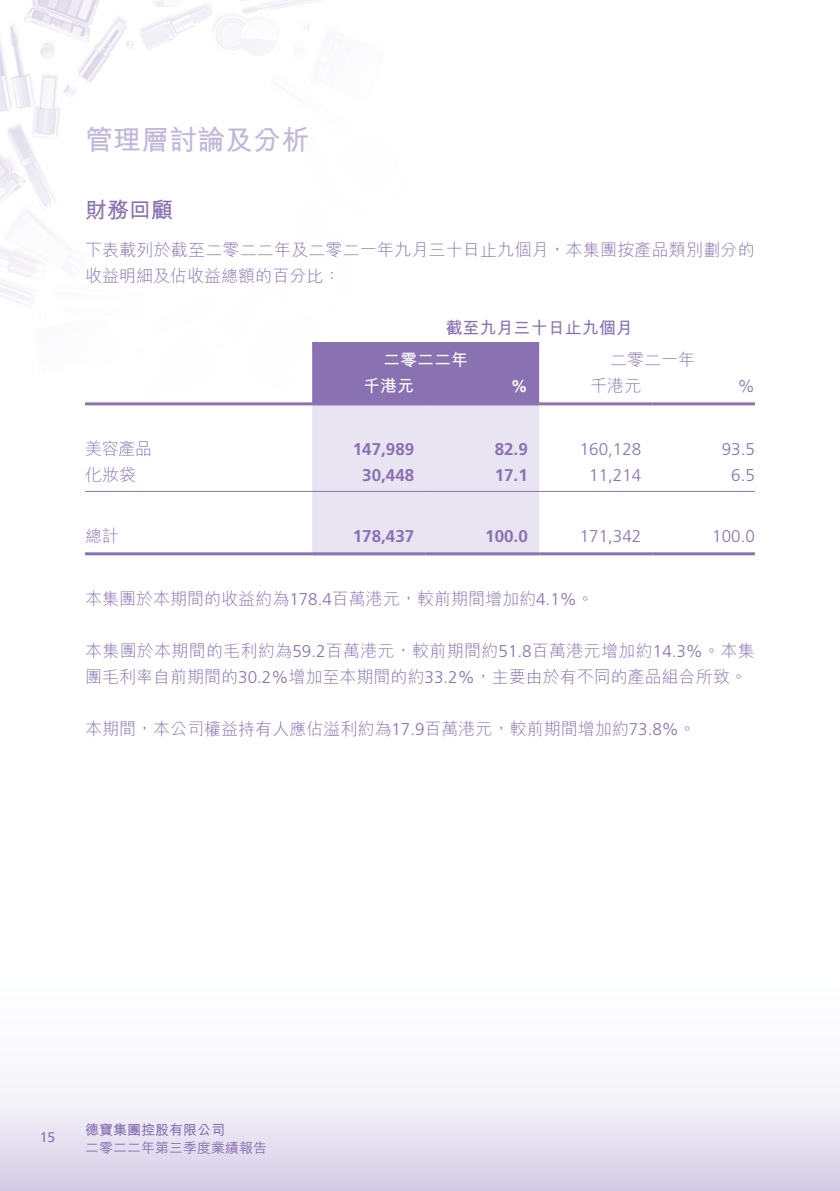
<style>
.page{position:relative;width:840px;height:1191px;background:#fff}
.page>*{position:absolute;margin:0;border:0;box-sizing:border-box;transform-origin:0 0}
.t1{font:700 28px "M Hei HK";color:#c3b8da}
.t2{font:700 22px "M Hei HK";color:#8a72b2}
.t3{font:300 17px/26px "M Hei HK";color:#8a72b2}
.t4{font:300 17px "Frutiger LT Std";color:#8a72b2}
.t5{font:700 17px "Frutiger LT Std";color:#8a72b2}
.t6{font:700 17px "M Hei HK";color:#8a72b2}
.t7{font:700 17px "M Hei HK";color:#fff}
.t8{font:700 17px "Frutiger LT Std";color:#fff}
.t9{font:500 14px "M Hei HK";color:#8a72b2}
.t10{font:700 14px "M Hei HK";color:#8a72b2}
.t11{font:14px "Frutiger LT Std";color:#8a72b2}
.s1{font-family:"Frutiger LT Std"}
</style>
<div class="page">
<div style="left:0;top:968px;width:839px;height:223px;background:linear-gradient(to bottom,#fff,#dcd6ea)"></div>
<svg style="left:312px;top:342px;width:227px;height:210px;background:#ccc2df"></svg>
<hr style="left:85px;top:402px;width:227px;height:3px;background:#8a72b2">
<hr style="left:312px;top:402px;width:113px;height:3px;background:#8a72b2">
<hr style="left:425px;top:402px;width:114px;height:3px;background:#8a72b2">
<hr style="left:539px;top:402px;width:113px;height:3px;background:#8a72b2">
<hr style="left:652px;top:402px;width:102px;height:3px;background:#8a72b2">
<hr style="left:85px;top:491px;width:227px;height:1px;background:#8a72b2">
<hr style="left:312px;top:491px;width:113px;height:1px;background:#8a72b2">
<hr style="left:425px;top:491px;width:114px;height:1px;background:#8a72b2">
<hr style="left:539px;top:491px;width:113px;height:1px;background:#8a72b2">
<hr style="left:652px;top:491px;width:102px;height:1px;background:#8a72b2">
<hr style="left:85px;top:552px;width:227px;height:3px;background:#8a72b2">
<hr style="left:312px;top:552px;width:113px;height:3px;background:#8a72b2">
<hr style="left:425px;top:552px;width:114px;height:3px;background:#8a72b2">
<hr style="left:539px;top:552px;width:113px;height:3px;background:#8a72b2">
<hr style="left:652px;top:552px;width:102px;height:3px;background:#8a72b2">
<h1 class="t1" style="left:85px;top:119px;width:225px">管理層討論及分析</h1>
<p class="t2" style="left:85px;top:194px;width:89px">財務回顧</p>
<p class="t3" style="left:85px;top:237px;width:670px">下表載列於截至二零二二年及二零二一年九月三十日止九個月，本集團按產品類別劃分的收益明細及佔收益總額的百分比：</p>
<p class="t6" style="left:445px;top:315px;width:188px">截至九月三十日止九個月</p>
<p class="t7" style="left:383px;top:347px;width:86px">二零二二年</p>
<p class="t3" style="left:609px;top:346px;width:86px">二零二一年</p>
<p class="t7" style="left:363px;top:373px;width:52px">千港元</p>
<p class="t8" style="left:510px;top:376px;width:18px">%</p>
<p class="t3" style="left:590px;top:372px;width:52px">千港元</p>
<p class="t4" style="left:737px;top:376px;width:18px">%</p>
<p class="t3" style="left:85px;top:436px;width:68px">美容產品</p>
<p class="t5" style="left:352px;top:439px;width:63px">147,989</p>
<p class="t5" style="left:494px;top:439px;width:35px">82.9</p>
<p class="t4" style="left:579px;top:440px;width:63px">160,128</p>
<p class="t4" style="left:721px;top:440px;width:35px">93.5</p>
<p class="t3" style="left:85px;top:462px;width:52px">化妝袋</p>
<p class="t5" style="left:362px;top:465px;width:53px">30,448</p>
<p class="t5" style="left:494px;top:465px;width:35px">17.1</p>
<p class="t4" style="left:589px;top:466px;width:53px">11,214</p>
<p class="t4" style="left:730px;top:466px;width:25px">6.5</p>
<p class="t3" style="left:85px;top:522px;width:35px">總計</p>
<p class="t5" style="left:352px;top:526px;width:63px">178,437</p>
<p class="t5" style="left:485px;top:526px;width:44px">100.0</p>
<p class="t4" style="left:579px;top:526px;width:63px">171,342</p>
<p class="t4" style="left:711px;top:526px;width:44px">100.0</p>
<p class="t3" style="left:85px;top:585px;width:510px">本集團於本期間的收益約為<span class="s1">178.4</span>百萬港元，較前期間增加約<span class="s1">4.1%</span>。</p>
<p class="t3" style="left:85px;top:637px;width:670px">本集團於本期間的毛利約為<span class="s1">59.2</span>百萬港元，較前期間約<span class="s1">51.8</span>百萬港元增加約<span class="s1">14.3%</span>。本集團毛利率自前期間的<span class="s1">30.2%</span>增加至本期間的約<span class="s1">33.2%</span>，主要由於有不同的產品組合所致。</p>
<p class="t3" style="left:85px;top:715px;width:612px">本期間，本公司權益持有人應佔溢利約為<span class="s1">17.9</span>百萬港元，較前期間增加約<span class="s1">73.8%</span>。</p>
<p class="t11" style="left:40px;top:1128px;width:17px">15</p>
<p class="t10" style="left:85px;top:1120px;width:141px">德寶集團控股有限公司</p>
<p class="t9" style="left:85px;top:1138px;width:184px">二零二二年第三季度業績報告</p>
</div>
